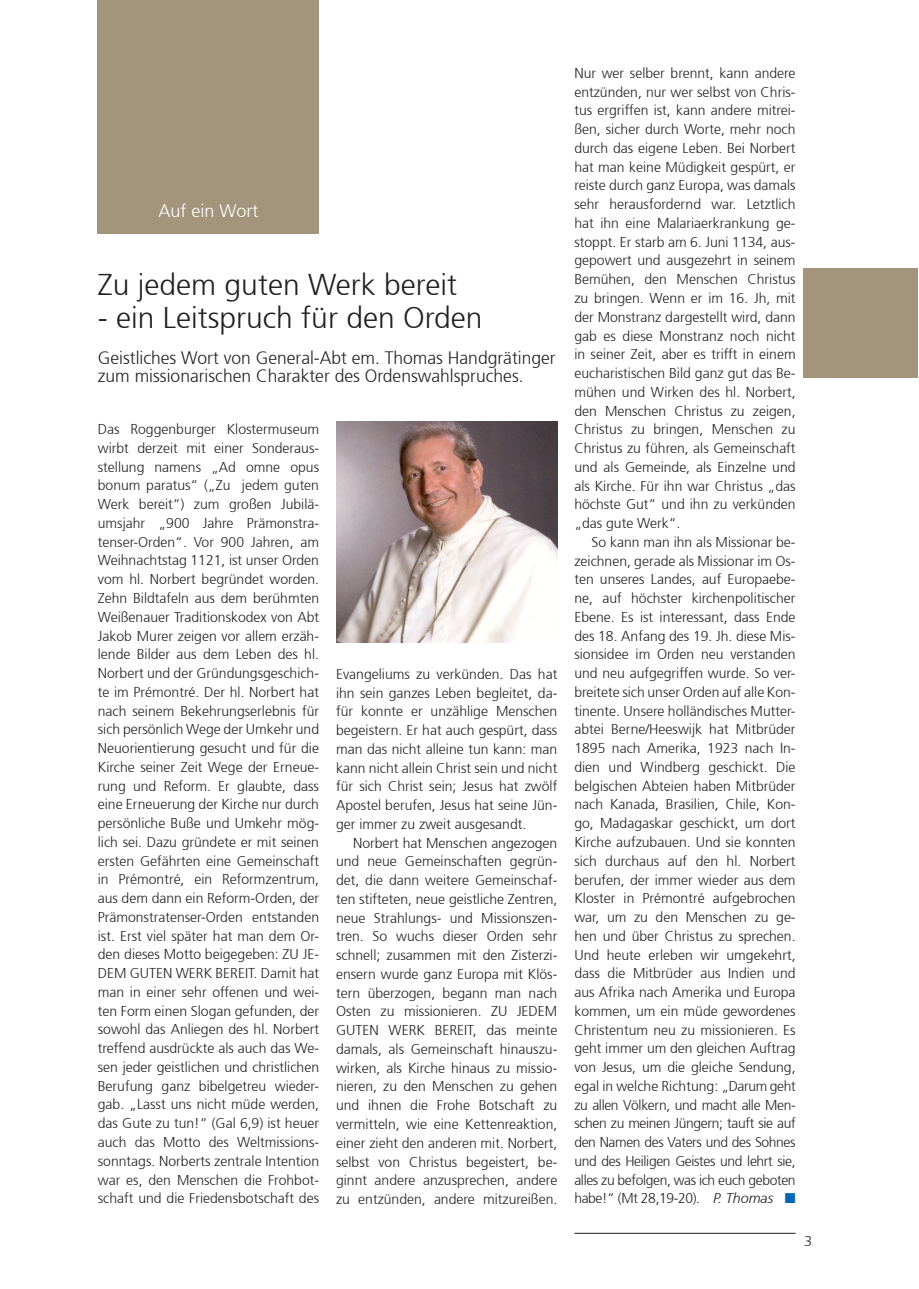
<style>
.page{position:relative;width:919px;height:1289px;background:#fff}
.page>*{position:absolute;margin:0;border:0;box-sizing:border-box;transform-origin:0 0}
.t1{font:300 30px "Frutiger";color:#231f20}
.t2{font:300 18px/18px "Frutiger";color:#231f20}
.t3{font:300 18px "Frutiger";color:#fff}
.t4{font:300 14.25px/18.8px "Frutiger";color:#231f20;text-align:justify}
.s1{font-style:italic}
.s2{color:#0166b3}
</style>
<div class="page">
<hr style="left:574px;top:1232px;width:221px;height:1px;background:#231f20">
<div style="left:98px;top:0;width:221px;height:234px;background:#a2957c"></div>
<div style="left:803px;top:269px;width:115px;height:109px;background:#a2957c"></div>
<img style="left:336px;top:421px;width:221px;height:221px">
<p class="t3" style="left:159px;top:200px;width:101px">Auf ein Wort</p>
<h1 class="t1" style="left:98px;top:268px;width:360px">Zu jedem guten Werk bereit</h1>
<h1 class="t1" style="left:98px;top:301px;width:386px">- ein Leitspruch für den Orden</h1>
<p class="t2" style="left:98px;top:349px;width:459px">Geistliches Wort von General-Abt em. Thomas Handgrätinger zum missionarischen Charakter des Ordenswahlspruches.</p>
<p class="t4" style="left:98px;top:420px;width:223px">Das Roggenburger Klostermuseum wirbt derzeit mit einer Sonderaus&shy;stellung namens „Ad omne opus bonum paratus“ („Zu jedem guten Werk bereit“) zum großen Jubilä&shy;umsjahr „900 Jahre Prämonstra&shy;tenser-Orden“. Vor 900 Jahren, am Weihnachtstag 1121, ist unser Orden vom hl. Norbert begründet worden.<br>Zehn Bildtafeln aus dem berühmten Weißenauer Traditionskodex von Abt Jakob Murer zeigen vor allem erzäh&shy;lende Bilder aus dem Leben des hl.<br>Norbert und der Gründungsgeschich&shy;te im Prémontré. Der hl. Norbert hat nach seinem Bekehrungserlebnis für sich persönlich Wege der Umkehr und Neuorientierung gesucht und für die Kirche seiner Zeit Wege der Erneue&shy;rung und Reform. Er glaubte, dass eine Erneuerung der Kirche nur durch persönliche Buße und Umkehr mög&shy;lich sei. Dazu gründete er mit seinen ersten Gefährten eine Gemeinschaft in Prémontré, ein Reformzentrum, aus dem dann ein Reform-Orden, der Prämonstratenser-Orden entstanden ist. Erst viel später hat man dem Or&shy;den dieses Motto beigegeben: ZU JE-DEM GUTEN WERK BEREIT. Damit hat man in einer sehr offenen und wei&shy;ten Form einen Slogan gefunden, der sowohl das Anliegen des hl. Norbert treffend ausdrückte als auch das We&shy;sen jeder geistlichen und christlichen Berufung ganz bibelgetreu wieder&shy;gab. „Lasst uns nicht müde werden, das Gute zu tun!“ (Gal 6,9) ist heuer auch das Motto des Weltmissions&shy;sonntags. Norberts zentrale Intention war es, den Menschen die Frohbot&shy;schaft und die Friedensbotschaft des</p>
<p class="t4" style="left:336px;top:664px;width:223px">Evangeliums zu verkünden. Das hat ihn sein ganzes Leben begleitet, da&shy;für konnte er unzählige Menschen begeistern. Er hat auch gespürt, dass man das nicht alleine tun kann: man kann nicht allein Christ sein und nicht für sich Christ sein; Jesus hat zwölf Apostel berufen, Jesus hat seine Jün&shy;ger immer zu zweit ausgesandt.</p>
<p class="t4" style="left:336px;top:833px;width:223px;text-indent:17px">Norbert hat Menschen angezogen und neue Gemeinschaften gegrün&shy;det, die dann weitere Gemeinschaf&shy;ten stifteten, neue geistliche Zentren, neue Strahlungs- und Missionszen&shy;tren. So wuchs dieser Orden sehr schnell; zusammen mit den Zisterzi&shy;ensern wurde ganz Europa mit Klös&shy;tern überzogen, begann man nach Osten zu missionieren. ZU JEDEM GUTEN WERK BEREIT, das meinte damals, als Gemeinschaft hinauszu&shy;wirken, als Kirche hinaus zu missio&shy;nieren, zu den Menschen zu gehen und ihnen die Frohe Botschaft zu vermitteln, wie eine Kettenreaktion, einer zieht den anderen mit. Norbert, selbst von Christus begeistert, be&shy;ginnt andere anzusprechen, andere zu entzünden, andere mitzureißen.</p>
<p class="t4" style="left:574px;top:64px;width:223px">Nur wer selber brennt, kann andere entzünden, nur wer selbst von Chris&shy;tus ergriffen ist, kann andere mitrei&shy;ßen, sicher durch Worte, mehr noch durch das eigene Leben. Bei Norbert hat man keine Müdigkeit gespürt, er reiste durch ganz Europa, was damals sehr herausfordernd war. Letztlich hat ihn eine Malariaerkrankung ge&shy;stoppt. Er starb am 6. Juni 1134, aus&shy;gepowert und ausgezehrt in seinem Bemühen, den Menschen Christus zu bringen. Wenn er im 16. Jh, mit der Monstranz dargestellt wird, dann gab es diese Monstranz noch nicht in seiner Zeit, aber es trifft in einem eucharistischen Bild ganz gut das Be&shy;mühen und Wirken des hl. Norbert, den Menschen Christus zu zeigen, Christus zu bringen, Menschen zu Christus zu führen, als Gemeinschaft und als Gemeinde, als Einzelne und als Kirche. Für ihn war Christus „das höchste Gut“ und ihn zu verkünden „das gute Werk“.</p>
<p class="t4" style="left:574px;top:533px;width:223px;text-indent:17px">So kann man ihn als Missionar be&shy;zeichnen, gerade als Missionar im Os&shy;ten unseres Landes, auf Europaebe&shy;ne, auf höchster kirchenpolitischer Ebene. Es ist interessant, dass Ende des 18. Anfang des 19. Jh. diese Mis&shy;sionsidee im Orden neu verstanden und neu aufgegriffen wurde. So ver&shy;breitete sich unser Orden auf alle Kon&shy;tinente. Unsere holländisches Mutter&shy;abtei Berne/Heeswijk hat Mitbrüder 1895 nach Amerika, 1923 nach In&shy;dien und Windberg geschickt. Die belgischen Abteien haben Mitbrüder nach Kanada, Brasilien, Chile, Kon&shy;go, Madagaskar geschickt, um dort Kirche aufzubauen. Und sie konnten sich durchaus auf den hl. Norbert berufen, der immer wieder aus dem Kloster in Prémontré aufgebrochen war, um zu den Menschen zu ge&shy;hen und über Christus zu sprechen.<br>Und heute erleben wir umgekehrt, dass die Mitbrüder aus Indien und aus Afrika nach Amerika und Europa kommen, um ein müde gewordenes Christentum neu zu missionieren. Es geht immer um den gleichen Auftrag von Jesus, um die gleiche Sendung, egal in welche Richtung: „Darum geht zu allen Völkern, und macht alle Men&shy;schen zu meinen Jüngern; tauft sie auf den Namen des Vaters und des Sohnes und des Heiligen Geistes und lehrt sie, alles zu befolgen, was ich euch geboten habe!“ (Mt 28,19-20). <span class="s1">P. Thomas</span> <span class="s2">■</span></p>
<p class="t4" style="left:804px;top:1231px;width:9px">3</p>
</div>
